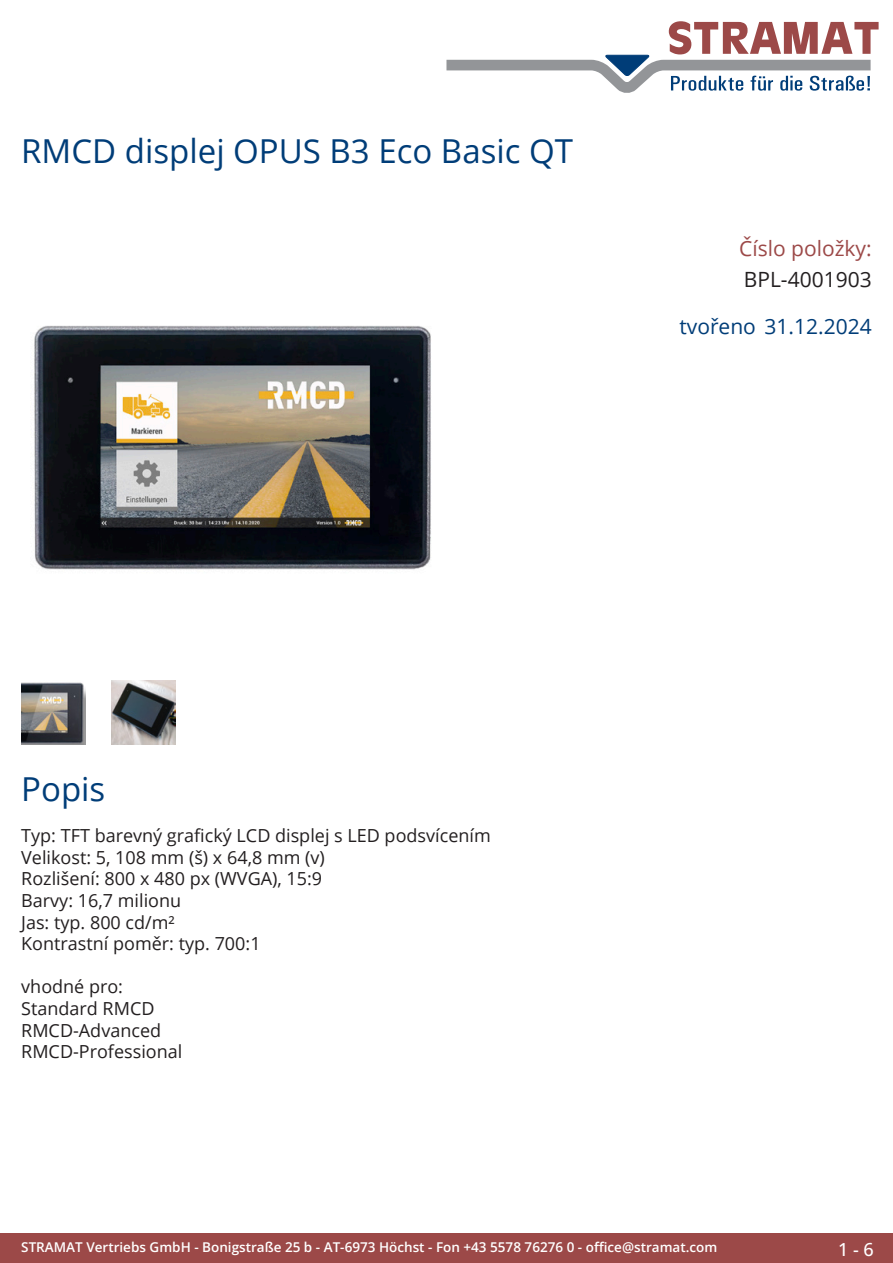
<style>
.page{position:relative;width:893px;height:1263px;background:#fff}
.page>*{position:absolute;margin:0;border:0;box-sizing:border-box;transform-origin:0 0}
.Produkttitel{font:33px "Open Sans";color:#003d78}
.Erstellungsdatum{font:21px "Open Sans";color:#003d78}
.TechDaten_Überschrif{font:21px "Open Sans";color:#9c4948}
.TechDaten_Inhalt{font:21px "Open Sans";color:#231f20}
.Beschreibung_Text{font:18px/21.6px "Open Sans";color:#231f20}
.t1{font:500 18px "Open Sans";color:#fff}
.t2{font:600 13.5px "Open Sans";color:#fff}
</style>
<div class="page">
<div style="left:0;top:1233px;width:893px;height:30px;background:#9c4948"></div>
<svg style="left:446px;top:21px;width:433px;height:72px"></svg>
<img style="left:34px;top:325px;width:397px;height:245px">
<img style="left:21px;top:682px;width:64px;height:62px">
<img style="left:112px;top:680px;width:63px;height:64px">
<p class="Produkttitel" style="left:21px;top:128px;width:553px">RMCD displej OPUS B3 Eco Basic QT</p>
<p class="TechDaten_Überschrif" style="left:739px;top:234px;width:134px">Číslo položky:</p>
<p class="TechDaten_Inhalt" style="left:744px;top:265px;width:129px">BPL-4001903</p>
<p class="Erstellungsdatum" style="left:679px;top:312px;width:194px">tvořeno 31.12.2024</p>
<p class="Produkttitel" style="left:21px;top:766px;width:86px">Popis</p>
<p class="Beschreibung_Text" style="left:21px;top:824px;width:471px">Typ: TFT barevný grafický LCD displej s LED podsvícením<br>Velikost: 5, 108 mm (š) x 64,8 mm (v)<br>Rozlišení: 800 x 480 px (WVGA), 15:9<br>Barvy: 16,7 milionu<br>Jas: typ. 800 cd/m²<br>Kontrastní poměr: typ. 700:1</p>
<p class="Beschreibung_Text" style="left:21px;top:975px;width:163px">vhodné pro:<br>Standard RMCD<br>RMCD-Advanced<br>RMCD-Professional</p>
<p class="t2" style="left:21px;top:1238px;width:698px">STRAMAT Vertriebs GmbH - Bonigstraße 25 b - AT-6973 Höchst - Fon +43 5578 76276 0 - office@stramat.com</p>
<p class="t1" style="left:838px;top:1237px;width:37px">1 - 6</p>
</div>
